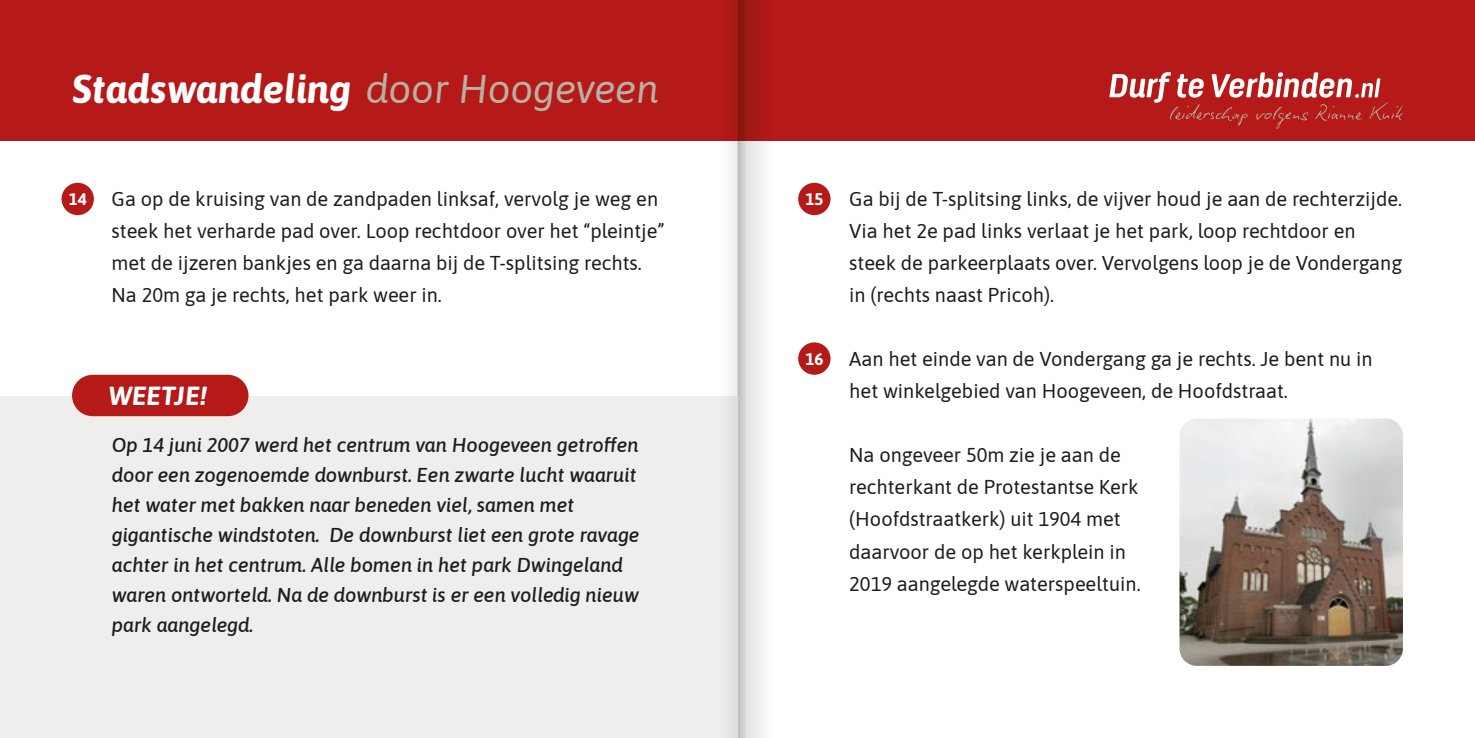
<style>
.page{position:relative;width:1475px;height:738px;background:#fff}
.page>*{position:absolute;margin:0;border:0;box-sizing:border-box;transform-origin:0 0}
.t1{font:italic 700 40px "Asap";color:#fff}
.t2{font:italic 700 26.2px "Asap";letter-spacing:.01em;color:#fff}
.t3{font:20px/32px "Asap";color:#1d1d1b}
.t4{font:italic 500 20px/30px "Asap";color:#1d1d1b}
.t5{font:700 16.8px "Asap";color:#fff}
.s1{font-weight:400;color:#b8b0a3}
</style>
<div class="page">
<div style="left:62px;top:183px;width:32px;height:32px;background:#b51918;border-radius:50%"></div>
<div style="left:798px;top:183px;width:32px;height:32px;background:#b51918;border-radius:50%"></div>
<div style="left:798px;top:342px;width:32px;height:32px;background:#b51918;border-radius:50%"></div>
<img style="left:1179px;top:418px;width:223px;height:247px">
<div style="left:0;top:396px;width:737px;height:341px;background:#f0eeec"></div>
<div style="left:72px;top:374px;width:176px;height:42px;background:#b51918;border-radius:21px"></div>
<div style="left:0;top:0;width:1474px;height:141px;background:#b51918"></div>
<svg style="left:1109px;top:72px;width:293px;height:57px"></svg>
<img style="left:731px;top:0;width:33px;height:737px">
<div style="left:731px;top:396px;width:6px;height:341px;background:#e2e0de"></div>
<h1 class="t1" style="left:72px;top:60px;width:588px">Stadswandeling <span class="s1">door Hoogeveen</span></h1>
<p class="t3" style="left:111px;top:182px;width:554px">Ga op de kruising van de zandpaden linksaf, vervolg je weg en steek het verharde pad over. Loop rechtdoor over het “pleintje” met de ijzeren bankjes en ga daarna bij de T-splitsing rechts.<br>Na 20m ga je rechts, het park weer in.</p>
<p class="t5" style="left:69px;top:187px;width:19px">14</p>
<p class="t5" style="left:805px;top:187px;width:19px">15</p>
<h2 class="t2" style="left:109px;top:377px;width:100px">WEETJE!</h2>
<p class="t4" style="left:112px;top:428px;width:529px">Op 14 juni 2007 werd het centrum van Hoogeveen getroffen door een zogenoemde downburst. Een zwarte lucht waaruit het water met bakken naar beneden viel, samen met gigantische windstoten. De downburst liet een grote ravage achter in het centrum. Alle bomen in het park Dwingeland waren ontworteld. Na de downburst is er een volledig nieuw park aangelegd.</p>
<p class="t5" style="left:805px;top:346px;width:19px">16</p>
<p class="t3" style="left:849px;top:182px;width:554px">Ga bij de T-splitsing links, de vijver houd je aan de rechterzijde.<br>Via het 2e pad links verlaat je het park, loop rechtdoor en steek de parkeerplaats over. Vervolgens loop je de Vondergang in (rechts naast Pricoh).</p>
<p class="t3" style="left:849px;top:342px;width:525px">Aan het einde van de Vondergang ga je rechts. Je bent nu in het winkelgebied van Hoogeveen, de Hoofdstraat.</p>
<p class="t3" style="left:849px;top:438px;width:293px">Na ongeveer 50m zie je aan de rechterkant de Protestantse Kerk (Hoofdstraatkerk) uit 1904 met daarvoor de op het kerkplein in<br>2019 aangelegde waterspeeltuin.</p>
</div>
